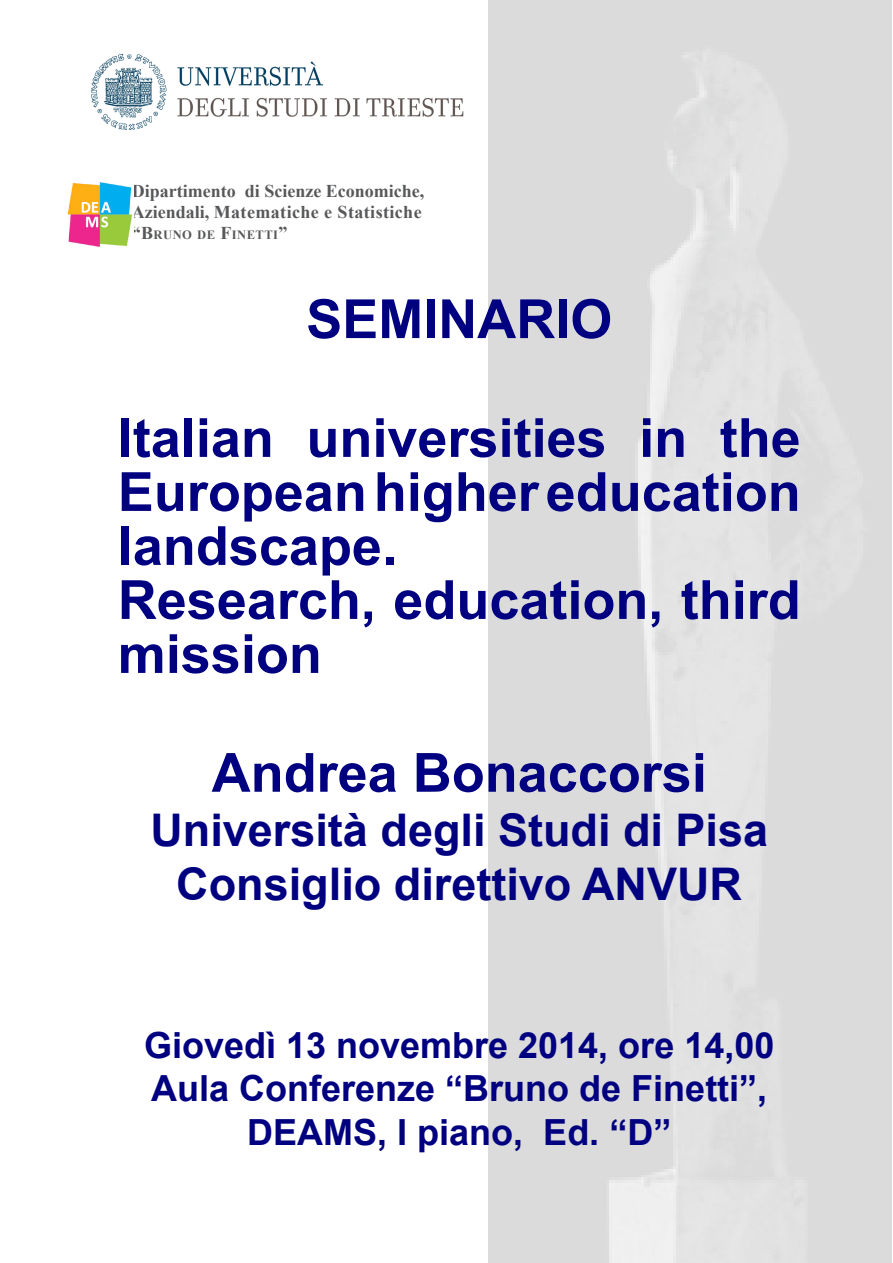
<style>
.page{position:relative;width:893px;height:1263px;background:#fff}
.page>*{position:absolute;margin:0;border:0;box-sizing:border-box;transform-origin:0 0}
.Normale{font:700 54px/54px "Arial";color:#000080;text-align:justify}
.Normale-2{font:700 45px "Arial";color:#000080}
.Normale-3{font:700 36px "Arial";color:#000080}
.t1{font:700 18px/21px "Times New Roman";color:#57585a}
.t2{font:700 12.6px "Times New Roman";letter-spacing:.035em;color:#57585a}
.s1{font-size:18px}
</style>
<div class="page">
<img style="left:67px;top:182px;width:66px;height:65px">
<img style="left:91px;top:54px;width:373px;height:75px">
<p class="t1" style="left:132px;top:180px;width:294px">Dipartimento di Scienze Economiche,<br>Aziendali, Matematiche e Statistiche</p>
<p class="t2" style="left:132px;top:226px;width:157px"><span class="s1">“</span><span class="s1">B</span>RUNO DE <span class="s1">F</span>INETTI<span class="s1">”</span></p>
<p class="Normale" style="left:306px;top:294px;width:308px">SEMINARIO</p>
<p class="Normale" style="left:118px;top:413px;width:684px">Italian universities in the European higher education landscape.</p>
<p class="Normale" style="left:118px;top:575px;width:684px">Research, education, third mission</p>
<p class="Normale" style="left:212px;top:747px;width:497px">Andrea Bonaccorsi</p>
<p class="Normale-2" style="left:150px;top:800px;width:619px">Università degli Studi di Pisa</p>
<p class="Normale-2" style="left:176px;top:854px;width:567px">Consiglio direttivo ANVUR</p>
<p class="Normale-3" style="left:144px;top:1021px;width:632px">Giovedì 13 novembre 2014, ore 14,00</p>
<p class="Normale-3" style="left:151px;top:1065px;width:618px">Aula Conferenze “Bruno de Finetti”,</p>
<p class="Normale-3" style="left:247px;top:1108px;width:426px">DEAMS, I piano, Ed. “D”</p>
</div>
